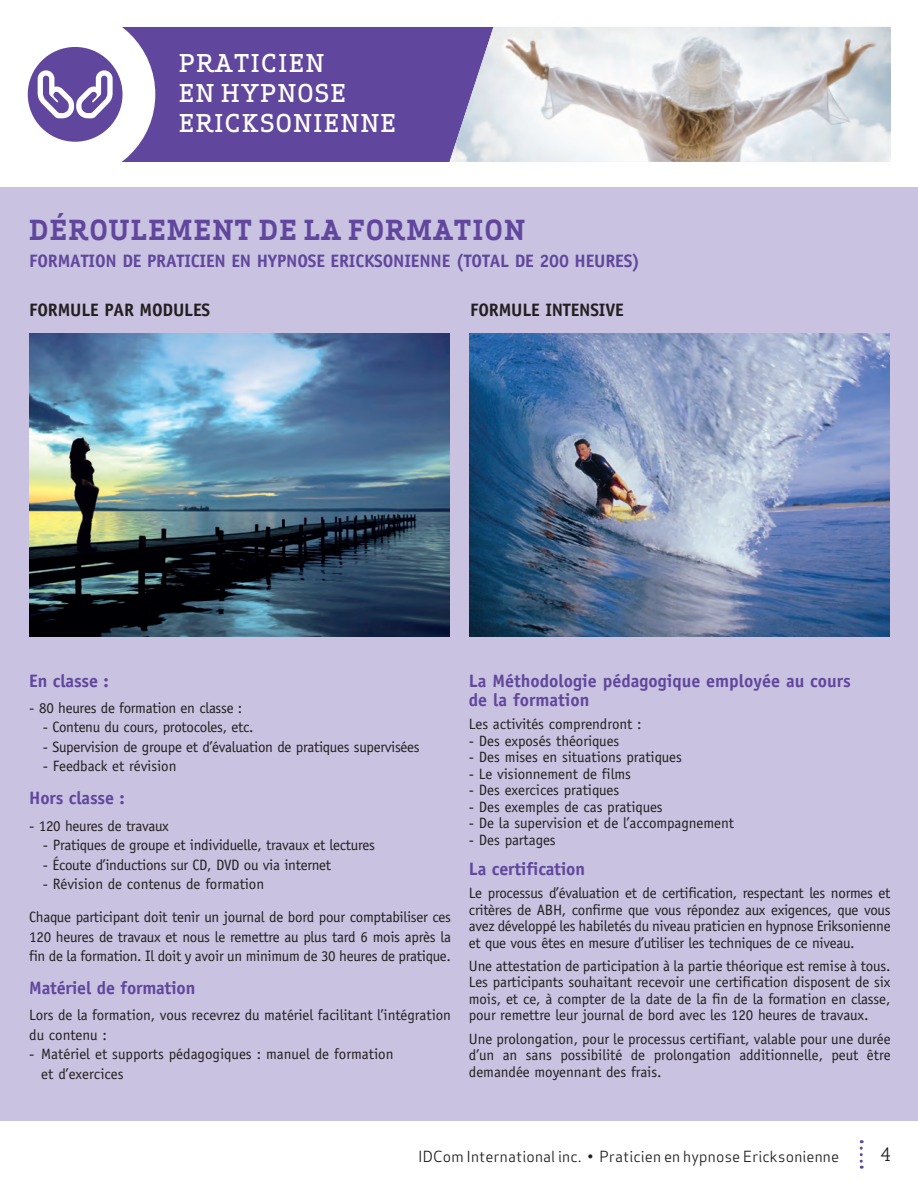
<style>
.page{position:relative;width:918px;height:1188px;background:#fff}
.page>*{position:absolute;margin:0;border:0;box-sizing:border-box;transform-origin:0 0}
.t1{font:700 27px "Apex Serif";letter-spacing:.05em;color:#60479d}
.t2{font:500 24px/30px "Apex Serif";letter-spacing:.05em;color:#fff}
.t3{font:700 18px/19.5px "Officina Sans";letter-spacing:-.01em;color:#60479d}
.t4{font:700 18px "Officina Sans";letter-spacing:-.01em;color:#231f20}
.t5{font:18px "Apex Serif";color:#231f20}
.t6{font:15px/16.5px "Officina Sans";letter-spacing:-.005em;color:#231f20;text-align:justify}
.t7{font:15px "Apex Sans";letter-spacing:.01em;color:#231f20}
</style>
<div class="page">
<div style="left:0;top:188px;width:918px;height:933px;background:#c9c2e0"></div>
<svg style="left:860px;top:1140px;width:3px;height:29px"></svg>
<div style="left:75px;top:27px;width:816px;height:135px;background:#60479d"></div>
<img style="left:450px;top:27px;width:441px;height:135px">
<svg style="left:27px;top:27px;width:128px;height:135px"></svg>
<img style="left:29px;top:334px;width:421px;height:303px">
<img style="left:470px;top:334px;width:420px;height:303px">
<h2 class="t2" style="left:179px;top:48px;width:218px">PRATICIEN<br>EN HYPNOSE<br>ERICKSONIENNE</h2>
<h1 class="t1" style="left:29px;top:213px;width:497px">DÉROULEMENT DE LA FORMATION</h1>
<p class="t3" style="left:29px;top:251px;width:612px">FORMATION DE PRATICIEN EN HYPNOSE ERICKSONIENNE (TOTAL DE 200 HEURES)</p>
<p class="t4" style="left:29px;top:299px;width:182px">FORMULE PAR MODULES</p>
<p class="t4" style="left:470px;top:299px;width:155px">FORMULE INTENSIVE</p>
<p class="t3" style="left:29px;top:671px;width:81px">En classe :</p>
<p class="t6" style="left:29px;top:700px;width:215px">- 80 heures de formation en classe :</p>
<p class="t6" style="left:43px;top:719px;width:212px">- Contenu du cours, protocoles, etc.</p>
<p class="t6" style="left:43px;top:739px;width:378px">- Supervision de groupe et d’évaluation de pratiques supervisées</p>
<p class="t6" style="left:43px;top:758px;width:135px">- Feedback et révision</p>
<p class="t3" style="left:29px;top:788px;width:97px">Hors classe :</p>
<p class="t6" style="left:29px;top:817px;width:141px">- 120 heures de travaux</p>
<p class="t6" style="left:43px;top:837px;width:334px">- Pratiques de groupe et individuelle, travaux et lectures</p>
<p class="t6" style="left:43px;top:856px;width:290px">- Écoute d’inductions sur CD, DVD ou via internet</p>
<p class="t6" style="left:43px;top:876px;width:223px">- Révision de contenus de formation</p>
<p class="t6" style="left:29px;top:907px;width:423px;line-height:19.5px">Chaque participant doit tenir un journal de bord pour comptabiliser ces 120 heures de travaux et nous le remettre au plus tard 6 mois après la fin de la formation. Il doit y avoir un minimum de 30 heures de pratique.</p>
<p class="t3" style="left:29px;top:978px;width:168px">Matériel de formation</p>
<p class="t6" style="left:29px;top:1006px;width:423px;line-height:19.5px">Lors de la formation, vous recevrez du matériel facilitant l’intégration du contenu :</p>
<p class="t6" style="left:41px;top:1045px;width:354px;line-height:19.5px;text-indent:-12px">- Matériel et supports pédagogiques : manuel de formation et d’exercices</p>
<p class="t3" style="left:469px;top:671px;width:384px">La Méthodologie pédagogique employée au cours de la formation</p>
<p class="t6" style="left:469px;top:716px;width:174px">Les activités comprendront :</p>
<p class="t6" style="left:469px;top:733px;width:152px">- Des exposés théoriques</p>
<p class="t6" style="left:469px;top:749px;width:215px">- Des mises en situations pratiques</p>
<p class="t6" style="left:469px;top:766px;width:164px">- Le visionnement de films</p>
<p class="t6" style="left:469px;top:782px;width:152px">- Des exercices pratiques</p>
<p class="t6" style="left:469px;top:799px;width:195px">- Des exemples de cas pratiques</p>
<p class="t6" style="left:469px;top:815px;width:267px">- De la supervision et de l’accompagnement</p>
<p class="t6" style="left:469px;top:832px;width:88px">- Des partages</p>
<p class="t3" style="left:469px;top:859px;width:118px">La certification</p>
<p class="t6" style="left:469px;top:885px;width:423px">Le processus d’évaluation et de certification, respectant les normes et critères de ABH, confirme que vous répondez aux exigences, que vous avez développé les habiletés du niveau praticien en hypnose Eriksonienne et que vous êtes en mesure d’utiliser les techniques de ce niveau.</p>
<p class="t6" style="left:469px;top:958px;width:423px">Une attestation de participation à la partie théorique est remise à tous.<br>Les participants souhaitant recevoir une certification disposent de six mois, et ce, à compter de la date de la fin de la formation en classe, pour remettre leur journal de bord avec les 120 heures de travaux.</p>
<p class="t6" style="left:469px;top:1030px;width:423px">Une prolongation, pour le processus certifiant, valable pour une durée d’un an sans possibilité de prolongation additionnelle, peut être demandée moyennant des frais.</p>
<p class="t7" style="left:418px;top:1144px;width:422px">IDCom International inc. • Praticien en hypnose Ericksonienne</p>
<p class="t5" style="left:880px;top:1143px;width:12px">4</p>
</div>
